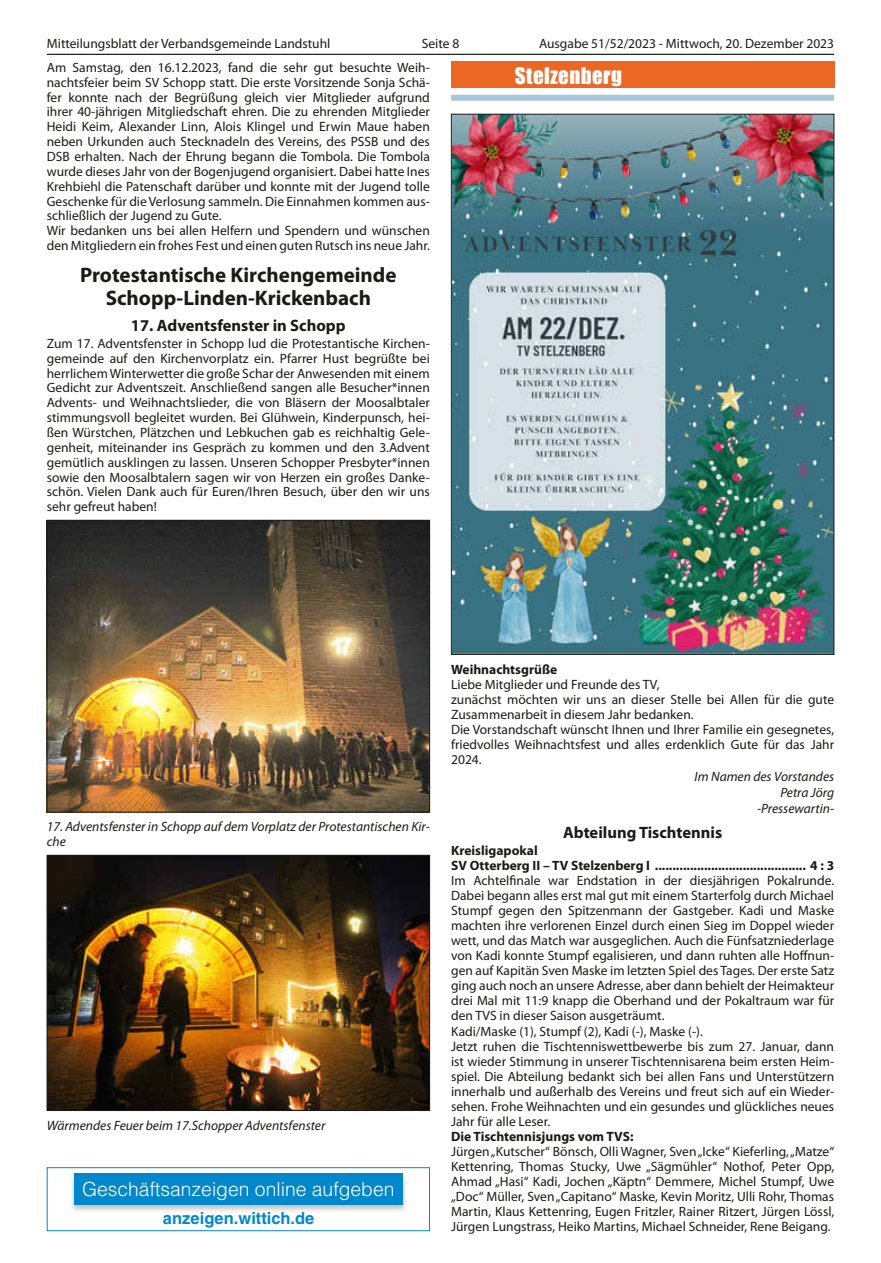
<style>
.page{position:relative;width:881px;height:1263px;background:#fff}
.page>*{position:absolute;margin:0;border:0;box-sizing:border-box;transform-origin:0 0}
.t1{font:700 21px/23.1px "Myriad Pro";color:#1a1a18;text-align:center}
.t2{font:21px "Impact";letter-spacing:.02em;color:#fff}
.t3{font:300 19.5px "Helvetica LT";color:#fff}
.t4{font:700 16.5px "Myriad Pro";color:#1a1a18}
.t5{font:700 16.5px "Helvetica LT";color:#0087cc}
.t6{font:13.5px/15px "Myriad Pro";color:#1a1a18}
.t7{font:italic 13.5px/16.4px "Myriad Pro";color:#1a1a18;text-align:right}
.t8{font:700 13.5px/15px "Myriad Pro";color:#1a1a18}
</style>
<div class="page">
<hr style="left:47px;top:54px;width:786px;height:1px;background:#1a1a18">
<div style="left:451px;top:62px;width:382px;height:26px;background:#ec6624"></div>
<div style="left:451px;top:95px;width:382px;height:6px;background:#a7c7dd"></div>
<img style="left:453px;top:116px;width:378px;height:537px">
<img style="left:49px;top:522px;width:378px;height:288px">
<div style="left:47px;top:520px;width:382px;height:292px;border:1px solid #1a1a18"></div>
<img style="left:49px;top:857px;width:378px;height:252px">
<div style="left:47px;top:855px;width:382px;height:256px;border:1px solid #1a1a18"></div>
<div style="left:70px;top:1172px;width:337px;height:41px;background:#1a1a18;opacity:.26"></div>
<div style="left:74px;top:1173px;width:328px;height:31px;background:#0087cc"></div>
<div style="left:47px;top:1167px;width:382px;height:64px;border:1px solid #0087cc"></div>
<p class="t6" style="left:47px;top:35px;width:285px">Mitteilungsblatt der Verbandsgemeinde Landstuhl</p>
<p class="t6" style="left:421px;top:35px;width:39px">Seite 8</p>
<p class="t6" style="left:539px;top:35px;width:296px">Ausgabe 51/52/2023 - Mittwoch, 20. Dezember 2023</p>
<h1 class="t2" style="left:514px;top:59px;width:109px">Stelzenberg</h1>
<p class="t6" style="left:47px;top:60px;width:384px">Am Samstag, den 16.12.2023, fand die sehr gut besuchte Weih&shy;nachtsfeier beim SV Schopp statt. Die erste Vorsitzende Sonja Schä&shy;fer konnte nach der Begrüßung gleich vier Mitglieder aufgrund ihrer 40-jährigen Mitgliedschaft ehren. Die zu ehrenden Mitglieder Heidi Keim, Alexander Linn, Alois Klingel und Erwin Maue haben neben Urkunden auch Stecknadeln des Vereins, des PSSB und des DSB erhalten. Nach der Ehrung begann die Tombola. Die Tombola wurde dieses Jahr von der Bogenjugend organisiert. Dabei hatte Ines Krehbiehl die Patenschaft darüber und konnte mit der Jugend tolle Geschenke für die Verlosung sammeln. Die Einnahmen kommen aus&shy;schließlich der Jugend zu Gute.<br>Wir bedanken uns bei allen Helfern und Spendern und wünschen den Mitgliedern ein frohes Fest und einen guten Rutsch ins neue Jahr.</p>
<h1 class="t1" style="left:80px;top:262px;width:318px">Protestantische Kirchengemeinde<br>Schopp-Linden-Krickenbach</h1>
<p class="t4" style="left:131px;top:315px;width:216px">17. Adventsfenster in Schopp</p>
<p class="t6" style="left:47px;top:336px;width:384px;text-align:justify">Zum 17. Adventsfenster in Schopp lud die Protestantische Kirchen&shy;gemeinde auf den Kirchenvorplatz ein. Pfarrer Hust begrüßte bei herrlichem Winterwetter die große Schar der Anwesenden mit einem Gedicht zur Adventszeit. Anschließend sangen alle Besucher*innen Advents- und Weihnachtslieder, die von Bläsern der Moosalbtaler stimmungsvoll begleitet wurden. Bei Glühwein, Kinderpunsch, hei&shy;ßen Würstchen, Plätzchen und Lebkuchen gab es reichhaltig Gele&shy;genheit, miteinander ins Gespräch zu kommen und den 3.Advent gemütlich ausklingen zu lassen. Unseren Schopper Presbyter*innen sowie den Moosalbtalern sagen wir von Herzen ein großes Danke&shy;schön. Vielen Dank auch für Euren/Ihren Besuch, über den wir uns sehr gefreut haben!</p>
<p class="t7" style="left:47px;top:819px;width:384px;line-height:14.9px;text-align:left">17. Adventsfenster in Schopp auf dem Vorplatz der Protestantischen Kir&shy;che</p>
<p class="t7" style="left:47px;top:1117px;width:280px">Wärmendes Feuer beim 17.Schopper Adventsfenster</p>
<h2 class="t3" style="left:82px;top:1176px;width:314px">Geschäftsanzeigen online aufgeben</h2>
<p class="t5" style="left:163px;top:1208px;width:153px">anzeigen.wittich.de</p>
<p class="t8" style="left:451px;top:661px;width:108px">Weihnachtsgrüße</p>
<p class="t6" style="left:451px;top:677px;width:384px">Liebe Mitglieder und Freunde des TV,<br>zunächst möchten wir uns an dieser Stelle bei Allen für die gute Zusammenarbeit in diesem Jahr bedanken.<br>Die Vorstandschaft wünscht Ihnen und Ihrer Familie ein gesegnetes, friedvolles Weihnachtsfest und alles erdenklich Gute für das Jahr 2024.</p>
<p class="t7" style="left:694px;top:768px;width:141px">Im Namen des Vorstandes<br>Petra Jörg<br>-Pressewartin-</p>
<p class="t4" style="left:563px;top:821px;width:161px">Abteilung Tischtennis</p>
<p class="t8" style="left:451px;top:842px;width:200px">Kreisligapokal<br>SV Otterberg II – TV Stelzenberg I</p>
<p class="t8" style="left:809px;top:857px;width:25px">4 : 3</p>
<p class="t6" style="left:451px;top:873px;width:384px">Im Achtelfinale war Endstation in der diesjährigen Pokalrunde.<br>Dabei begann alles erst mal gut mit einem Starterfolg durch Michael Stumpf gegen den Spitzenmann der Gastgeber. Kadi und Maske machten ihre verlorenen Einzel durch einen Sieg im Doppel wieder wett, und das Match war ausgeglichen. Auch die Fünfsatzniederlage von Kadi konnte Stumpf egalisieren, und dann ruhten alle Hoffnun&shy;gen auf Kapitän Sven Maske im letzten Spiel des Tages. Der erste Satz ging auch noch an unsere Adresse, aber dann behielt der Heimakteur drei Mal mit 11:9 knapp die Oberhand und der Pokaltraum war für den TVS in dieser Saison ausgeträumt.<br>Kadi/Maske (1), Stumpf (2), Kadi (-), Maske (-).<br>Jetzt ruhen die Tischtenniswettbewerbe bis zum 27. Januar, dann ist wieder Stimmung in unserer Tischtennisarena beim ersten Heim&shy;spiel. Die Abteilung bedankt sich bei allen Fans und Unterstützern innerhalb und außerhalb des Vereins und freut sich auf ein Wieder&shy;sehen. Frohe Weihnachten und ein gesundes und glückliches neues Jahr für alle Leser.</p>
<p class="t8" style="left:451px;top:1128px;width:184px">Die Tischtennisjungs vom TVS:</p>
<p class="t6" style="left:451px;top:1144px;width:384px;text-align:justify">Jürgen „Kutscher“ Bönsch, Olli Wagner, Sven „Icke“ Kieferling, „Matze“ Kettenring, Thomas Stucky, Uwe „Sägmühler“ Nothof, Peter Opp, Ahmad „Hasi“ Kadi, Jochen „Käptn“ Demmere, Michel Stumpf, Uwe „Doc“ Müller, Sven „Capitano“ Maske, Kevin Moritz, Ulli Rohr, Thomas Martin, Klaus Kettenring, Eugen Fritzler, Rainer Ritzert, Jürgen Lössl, Jürgen Lungstrass, Heiko Martins, Michael Schneider, Rene Beigang.</p>
</div>
